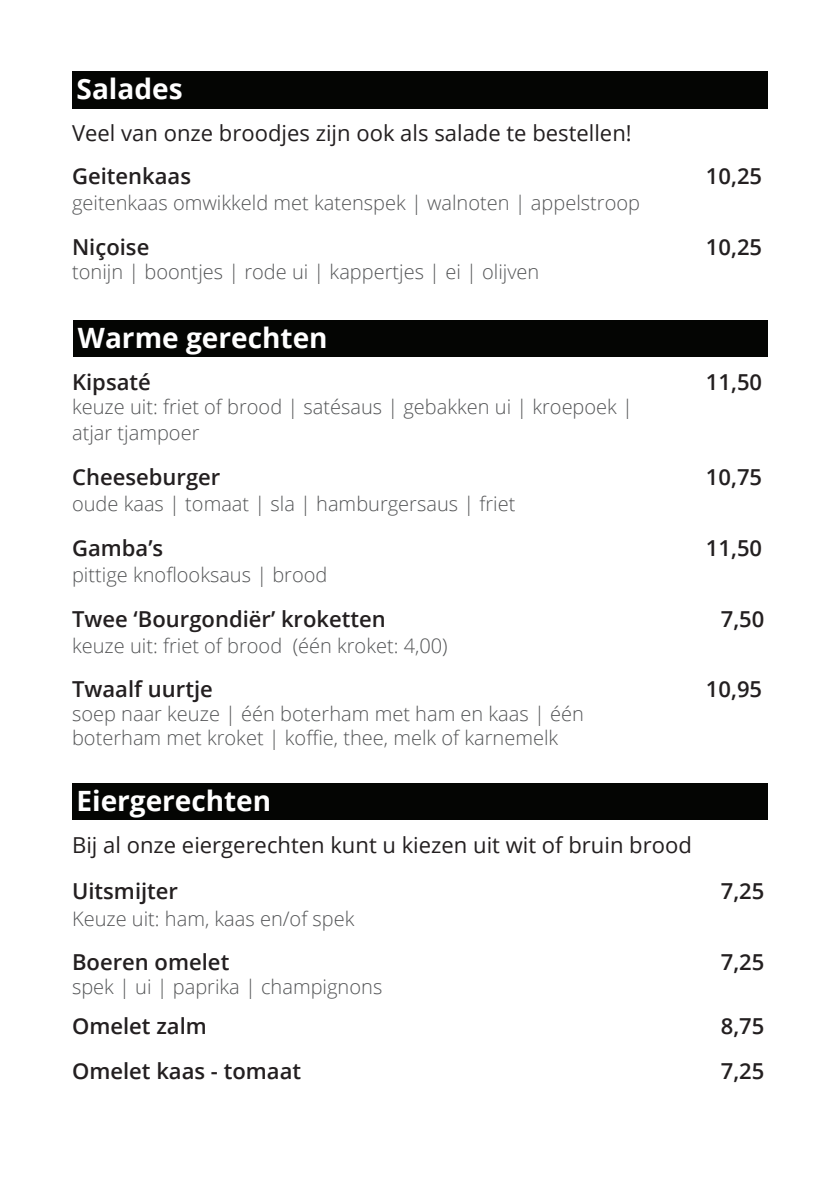
<style>
.page{position:relative;width:840px;height:1191px;background:#fff}
.page>*{position:absolute;margin:0;border:0;box-sizing:border-box;transform-origin:0 0}
.t1{font:700 28px "Open Sans";color:#fff}
.t2{font:600 22px "Open Sans";color:#231f20}
.t3{font:22px "Open Sans";color:#231f20}
.t4{font:300 20px "Open Sans";color:#545557}
</style>
<div class="page">
<div style="left:73px;top:320px;width:694px;height:37px;background:#040503"></div>
<div style="left:72px;top:783px;width:695px;height:37px;background:#040503"></div>
<div style="left:72px;top:71px;width:695px;height:38px;background:#040503"></div>
<p class="t1" style="left:77px;top:69px;width:107px">Salades</p>
<p class="t3" style="left:72px;top:118px;width:561px">Veel van onze broodjes zijn ook als salade te bestellen!</p>
<p class="t2" style="left:72px;top:161px;width:120px">Geitenkaas</p>
<p class="t2" style="left:705px;top:161px;width:58px">10,25</p>
<p class="t4" style="left:72px;top:189px;width:569px">geitenkaas omwikkeld met katenspek | walnoten | appelstroop</p>
<p class="t2" style="left:72px;top:231px;width:79px">Niçoise</p>
<p class="t2" style="left:705px;top:231px;width:58px">10,25</p>
<p class="t4" style="left:72px;top:257px;width:468px">tonijn | boontjes | rode ui | kappertjes | ei | olijven</p>
<p class="t1" style="left:78px;top:317px;width:251px">Warme gerechten</p>
<p class="t2" style="left:72px;top:367px;width:80px">Kipsaté</p>
<p class="t2" style="left:705px;top:367px;width:58px">11,50</p>
<p class="t4" style="left:72px;top:393px;width:562px">keuze uit: friet of brood | satésaus | gebakken ui | kroepoek |</p>
<p class="t4" style="left:72px;top:419px;width:129px">atjar tjampoer</p>
<p class="t2" style="left:72px;top:462px;width:150px">Cheeseburger</p>
<p class="t2" style="left:705px;top:462px;width:58px">10,75</p>
<p class="t4" style="left:72px;top:490px;width:444px">oude kaas | tomaat | sla | hamburgersaus | friet</p>
<p class="t2" style="left:72px;top:532px;width:93px">Gamba’s</p>
<p class="t2" style="left:705px;top:532px;width:58px">11,50</p>
<p class="t4" style="left:72px;top:561px;width:257px">pittige knoflooksaus | brood</p>
<p class="t2" style="left:72px;top:603px;width:315px">Twee ‘Bourgondiër’ kroketten</p>
<p class="t2" style="left:720px;top:603px;width:45px">7,50</p>
<p class="t4" style="left:72px;top:632px;width:377px">keuze uit: friet of brood (één kroket: 4,00)</p>
<p class="t2" style="left:72px;top:674px;width:142px">Twaalf uurtje</p>
<p class="t2" style="left:705px;top:674px;width:58px">10,95</p>
<p class="t4" style="left:72px;top:700px;width:513px">soep naar keuze | één boterham met ham en kaas | één</p>
<p class="t4" style="left:72px;top:724px;width:487px">boterham met kroket | koffie, thee, melk of karnemelk</p>
<p class="t1" style="left:77px;top:780px;width:196px">Eiergerechten</p>
<p class="t3" style="left:72px;top:829px;width:621px">Bij al onze eiergerechten kunt u kiezen uit wit of bruin brood</p>
<p class="t2" style="left:72px;top:876px;width:107px">Uitsmijter</p>
<p class="t2" style="left:720px;top:876px;width:45px">7,25</p>
<p class="t4" style="left:72px;top:904px;width:284px">Keuze uit: ham, kaas en/of spek</p>
<p class="t2" style="left:72px;top:947px;width:159px">Boeren omelet</p>
<p class="t2" style="left:720px;top:947px;width:45px">7,25</p>
<p class="t4" style="left:72px;top:973px;width:311px">spek | ui | paprika | champignons</p>
<p class="t2" style="left:72px;top:1011px;width:136px">Omelet zalm</p>
<p class="t2" style="left:720px;top:1011px;width:45px">8,75</p>
<p class="t2" style="left:72px;top:1055px;width:230px">Omelet kaas - tomaat</p>
<p class="t2" style="left:720px;top:1055px;width:45px">7,25</p>
</div>
